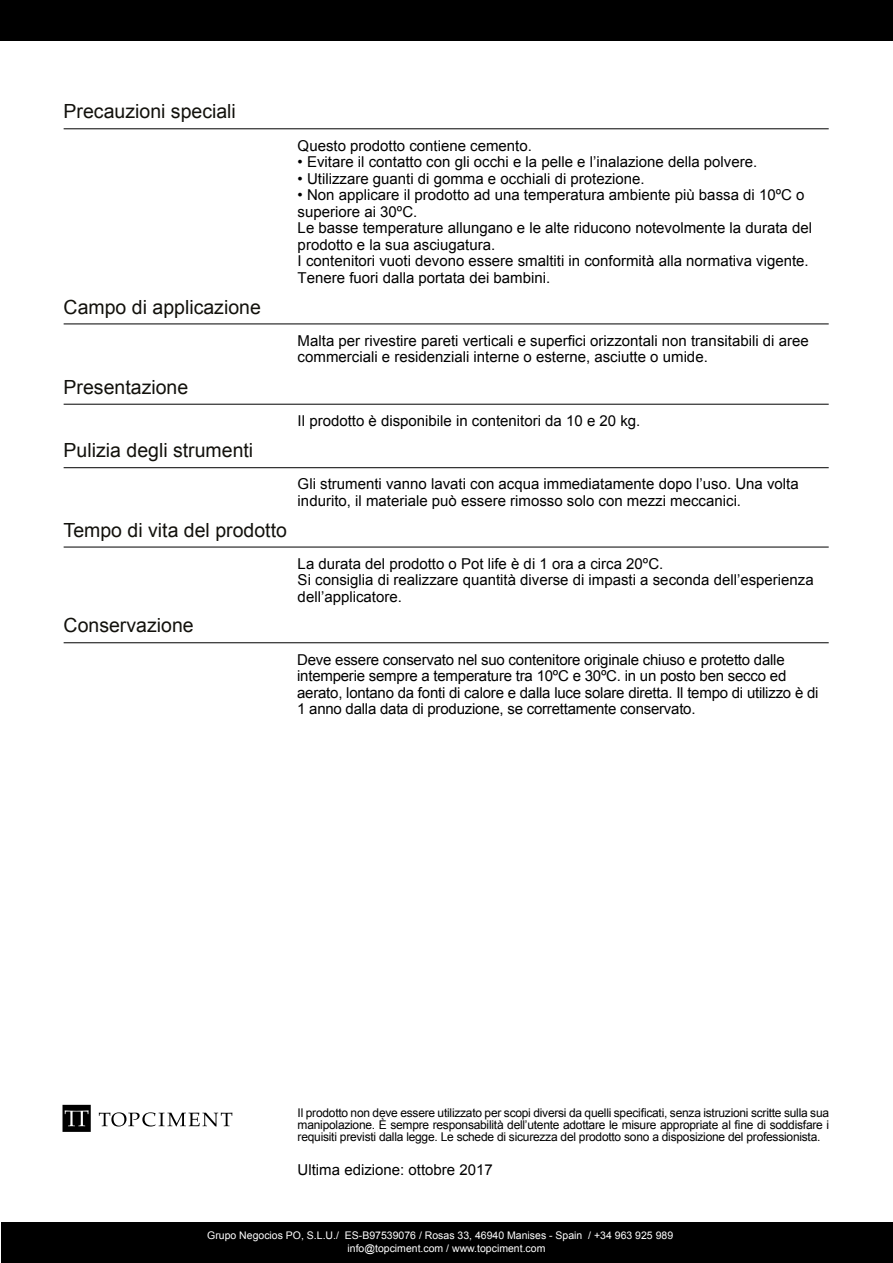
<style>
.page{position:relative;width:893px;height:1263px;background:#fff}
.page>*{position:absolute;margin:0;border:0;box-sizing:border-box;transform-origin:0 0}
.t1{font:19.5px "Arial";color:#12110c}
.t2{font:15px/16.5px "Arial";color:#000}
.t3{font:12px/12px "Arial";letter-spacing:-.02em;color:#000;text-align:justify}
.t4{font:10.5px "Arial";color:#fff}
</style>
<div class="page">
<div style="left:1px;top:1222px;width:892px;height:41px;background:#000"></div>
<div style="left:0;top:0;width:893px;height:41px;background:#000"></div>
<svg style="left:99px;top:1112px;width:133px;height:14px"></svg>
<svg style="left:63px;top:1105px;width:28px;height:27px"></svg>
<hr style="left:64px;top:128px;width:765px;height:1px;background:#000">
<hr style="left:64px;top:404px;width:765px;height:1px;background:#000">
<hr style="left:64px;top:324px;width:765px;height:1px;background:#000">
<hr style="left:64px;top:467px;width:765px;height:1px;background:#000">
<hr style="left:64px;top:547px;width:765px;height:1px;background:#000">
<hr style="left:64px;top:642px;width:765px;height:1px;background:#000">
<h1 class="t1" style="left:64px;top:99px;width:174px">Precauzioni speciali</h1>
<h1 class="t1" style="left:64px;top:294px;width:199px">Campo di applicazione</h1>
<h1 class="t1" style="left:64px;top:374px;width:126px">Presentazione</h1>
<h1 class="t1" style="left:64px;top:438px;width:191px">Pulizia degli strumenti</h1>
<h1 class="t1" style="left:64px;top:517px;width:225px">Tempo di vita del prodotto</h1>
<h1 class="t1" style="left:64px;top:613px;width:132px">Conservazione</h1>
<p class="t2" style="left:298px;top:137px;width:236px">Questo prodotto contiene cemento.</p>
<p class="t2" style="left:298px;top:154px;width:461px">• Evitare il contatto con gli occhi e la pelle e l’inalazione della polvere.</p>
<p class="t2" style="left:298px;top:170px;width:349px">• Utilizzare guanti di gomma e occhiali di protezione.</p>
<p class="t2" style="left:298px;top:187px;width:516px">• Non applicare il prodotto ad una temperatura ambiente più bassa di 10ºC o superiore ai 30ºC.<br>Le basse temperature allungano e le alte riducono notevolmente la durata del prodotto e la sua asciugatura.<br>I contenitori vuoti devono essere smaltiti in conformità alla normativa vigente.<br>Tenere fuori dalla portata dei bambini.</p>
<p class="t2" style="left:298px;top:332px;width:512px">Malta per rivestire pareti verticali e superfici orizzontali non transitabili di aree commerciali e residenziali interne o esterne, asciutte o umide.</p>
<p class="t2" style="left:298px;top:413px;width:344px">Il prodotto è disponibile in contenitori da 10 e 20 kg.</p>
<p class="t2" style="left:298px;top:476px;width:503px">Gli strumenti vanno lavati con acqua immediatamente dopo l’uso. Una volta indurito, il materiale può essere rimosso solo con mezzi meccanici.</p>
<p class="t2" style="left:298px;top:555px;width:518px">La durata del prodotto o Pot life è di 1 ora a circa 20ºC.<br>Si consiglia di realizzare quantità diverse di impasti a seconda dell’esperienza dell’applicatore.</p>
<p class="t2" style="left:297px;top:651px;width:523px">Deve essere conservato nel suo contenitore originale chiuso e protetto dalle intemperie sempre a temperature tra 10ºC e 30ºC. in un posto ben secco ed aerato, lontano da fonti di calore e dalla luce solare diretta. Il tempo di utilizzo è di 1 anno dalla data di produzione, se correttamente conservato.</p>
<p class="t3" style="left:298px;top:1106px;width:533px">Il prodotto non deve essere utilizzato per scopi diversi da quelli specificati, senza istruzioni scritte sulla sua manipolazione. È sempre responsabilità dell’utente adottare le misure appropriate al fine di soddisfare i requisiti previsti dalla legge. Le schede di sicurezza del prodotto sono a disposizione del professionista.</p>
<p class="t2" style="left:298px;top:1162px;width:197px">Ultima edizione: ottobre 2017</p>
<p class="t4" style="left:207px;top:1228px;width:468px">Grupo Negocios PO, S.L.U./ ES-B97539076 / Rosas 33, 46940 Manises - Spain / +34 963 925 989</p>
<p class="t4" style="left:347px;top:1241px;width:199px">info@topciment.com / www.topciment.com</p>
</div>
